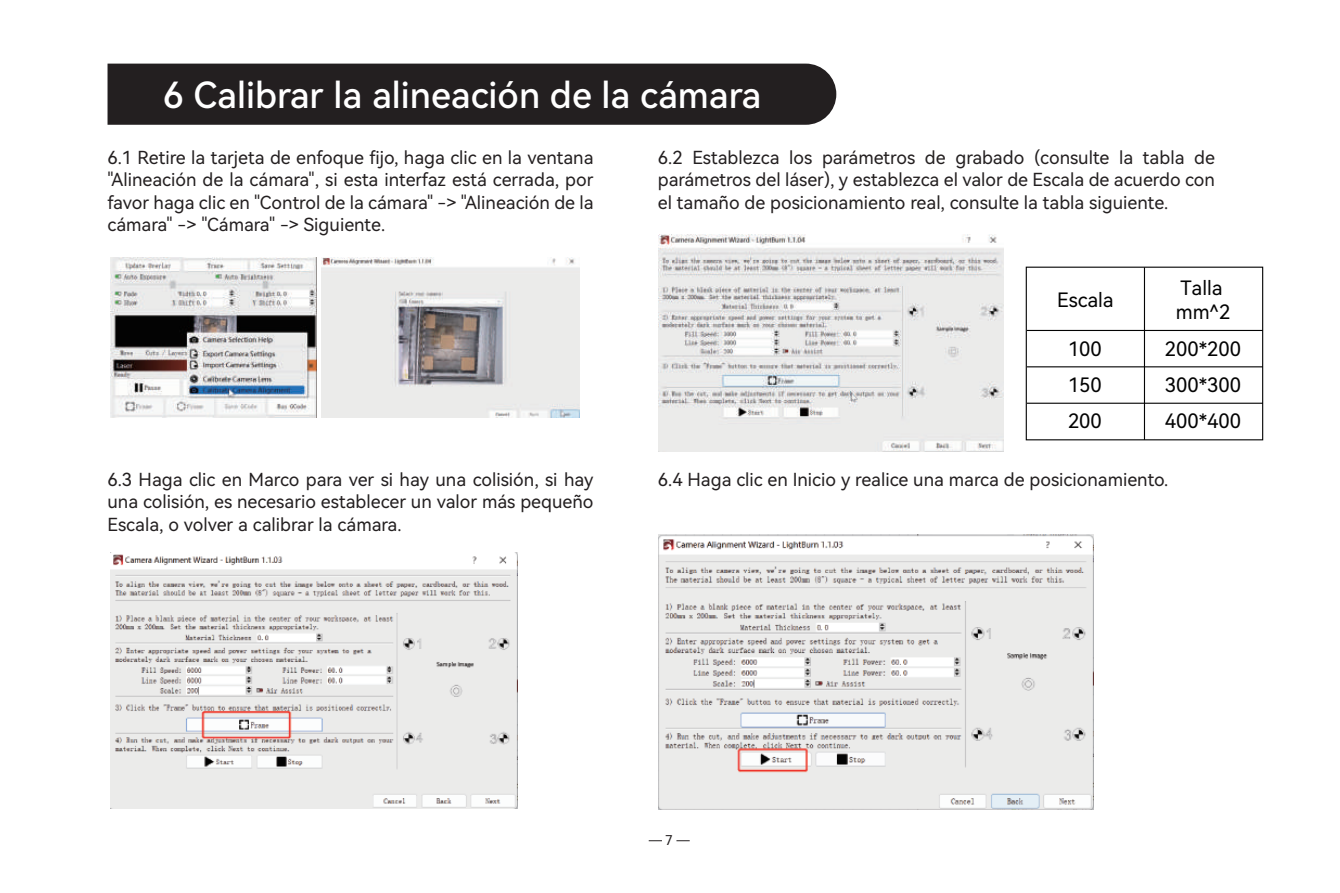
<style>
.page{position:relative;width:1340px;height:893px;background:#fff}
.page>*{position:absolute;margin:0;border:0;box-sizing:border-box;transform-origin:0 0}
.t1{font:36px "Harmony OS Sans SC Medium";color:#fff}
.t2{font:19.8px/36.4px "Harmony OS Sans SC";color:#030303;text-align:justify}
.t3{font:18px/22.5px "Harmony OS Sans SC";color:#231f20;text-align:justify}
.t4{font:13.5px "Harmony OS Sans SC";color:#231f20}
</style>
<div class="page">
<div style="left:107px;top:64px;width:729px;height:61px;background:#231f20"></div>
<img style="left:111px;top:553px;width:406px;height:255px">
<img style="left:658px;top:534px;width:435px;height:275px">
<img style="left:111px;top:257px;width:206px;height:161px">
<img style="left:322px;top:257px;width:257px;height:161px">
<img style="left:658px;top:235px;width:345px;height:216px">
<div style="left:1025px;top:267px;width:238px;height:173px;border:1px solid #030303"></div>
<hr style="left:1027px;top:330px;width:235px;height:1px;background:#030303">
<hr style="left:1027px;top:366px;width:235px;height:1px;background:#030303">
<hr style="left:1027px;top:403px;width:235px;height:1px;background:#030303">
<hr style="left:1143px;top:267px;width:2px;height:173px;background:#030303">
<svg style="left:648px;top:840px;width:14px;height:1px"></svg>
<svg style="left:676px;top:840px;width:13px;height:1px"></svg>
<h1 class="t1" style="left:163px;top:70px;width:600px">6 Calibrar la alineación de la cámara</h1>
<p class="t3" style="left:107px;top:145px;width:487px">6.1 Retire la tarjeta de enfoque fijo, haga clic en la ventana "Alineación de la cámara", si esta interfaz está cerrada, por favor haga clic en "Control de la cámara" -&gt; "Alineación de la cámara" -&gt; "Cámara" -&gt; Siguiente.</p>
<p class="t3" style="left:658px;top:145px;width:558px">6.2 Establezca los parámetros de grabado (consulte la tabla de parámetros del láser), y establezca el valor de Escala de acuerdo con el tamaño de posicionamiento real, consulte la tabla siguiente.</p>
<p class="t2" style="left:1180px;top:269px;width:44px">Talla</p>
<p class="t2" style="left:1057px;top:280px;width:58px">Escala</p>
<p class="t2" style="left:1068px;top:330px;width:35px">100<br>150<br>200</p>
<p class="t2" style="left:1164px;top:330px;width:78px">200*200<br>300*300<br>400*400</p>
<p class="t2" style="left:1175px;top:293px;width:56px">mm^2</p>
<p class="t3" style="left:107px;top:467px;width:487px">6.3 Haga clic en Marco para ver si hay una colisión, si hay una colisión, es necesario establecer un valor más pequeño Escala, o volver a calibrar la cámara.</p>
<p class="t3" style="left:658px;top:467px;width:512px">6.4 Haga clic en Inicio y realice una marca de posicionamiento.</p>
<p class="t4" style="left:665px;top:830px;width:9px">7</p>
</div>
